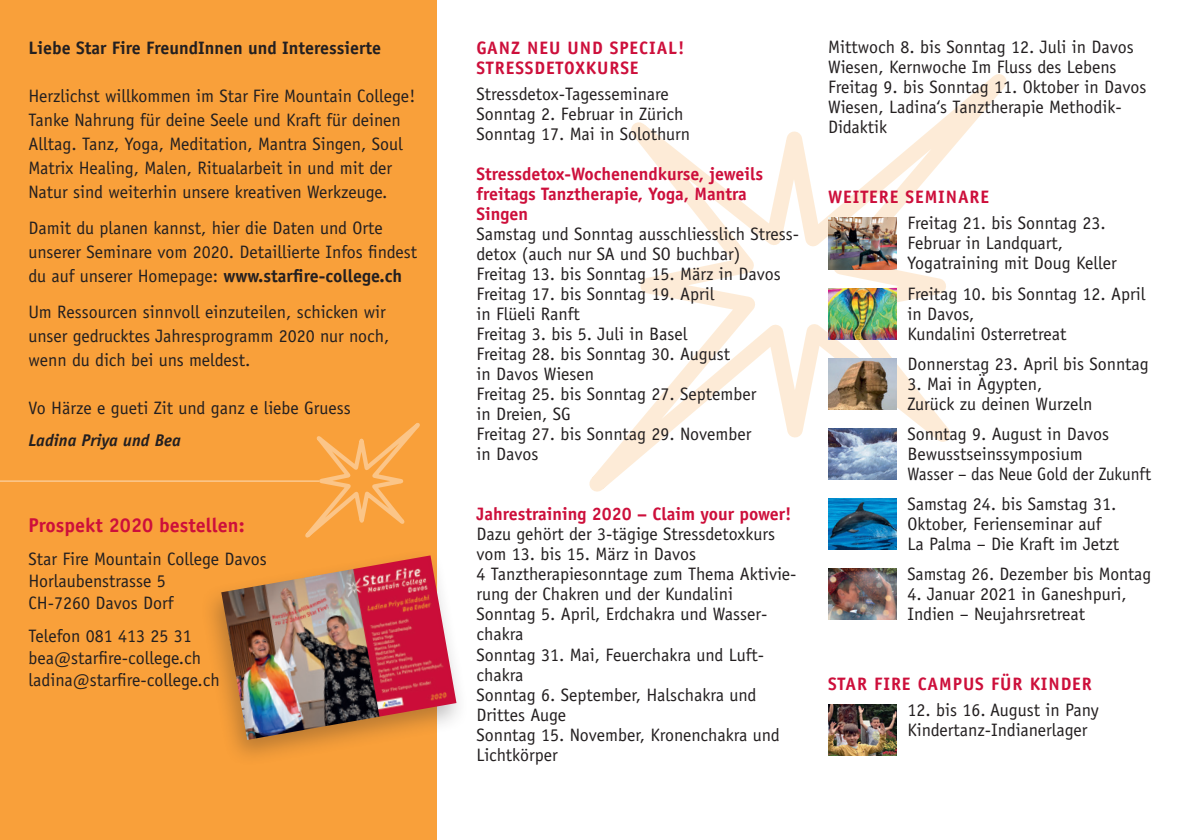
<style>
.page{position:relative;width:1191px;height:840px;background:#fff}
.page>*{position:absolute;margin:0;border:0;box-sizing:border-box;transform-origin:0 0}
.t1{font:700 20px "Officina Sans";color:#cd0f3b}
.t2{font:18px/20px "Officina Sans";color:#231f20}
.t3{font:700 18px/20px "Officina Sans";color:#cd0f3b}
.t4{font:700 18px/20px "Officina Sans";letter-spacing:.05em;color:#cd0f3b}
.t5{font:700 18px "Officina Sans";color:#231f20}
.t6{font:italic 700 17px "Officina Sans";color:#231f20}
.s1{font-weight:700}
</style>
<div class="page">
<div style="left:0;top:0;width:437px;height:839px;background:#f9a03a"></div>
<div style="left:199px;top:547px;width:270px;height:220px;background:#231f20;opacity:.3"></div>
<img style="left:221px;top:555px;width:235px;height:184px">
<hr style="left:0;top:480px;width:319px;height:1px;background:#fff">
<svg style="left:305px;top:423px;width:115px;height:114px"></svg>
<svg style="left:589px;top:74px;width:417px;height:417px"></svg>
<img style="left:828px;top:218px;width:68px;height:51px">
<img style="left:828px;top:288px;width:68px;height:51px">
<img style="left:828px;top:358px;width:68px;height:51px">
<img style="left:828px;top:428px;width:68px;height:51px">
<img style="left:828px;top:498px;width:68px;height:51px">
<img style="left:828px;top:568px;width:68px;height:51px">
<img style="left:828px;top:704px;width:68px;height:50px">
<p class="t5" style="left:28px;top:36px;width:354px">Liebe Star Fire FreundInnen und Interessierte</p>
<p class="t2" style="left:28px;top:84px;width:388px;line-height:24px">Herzlichst willkommen im Star Fire Mountain College!<br>Tanke Nahrung für deine Seele und Kraft für deinen Alltag. Tanz, Yoga, Meditation, Mantra Singen, Soul Matrix Healing, Malen, Ritualarbeit in und mit der Natur sind weiterhin unsere kreativen Werkzeuge.</p>
<p class="t2" style="left:28px;top:216px;width:390px;line-height:24px">Damit du planen kannst, hier die Daten und Orte unserer Seminare vom 2020. Detaillierte Infos findest du auf unserer Homepage: <span class="s1">www.starfire-college.ch</span></p>
<p class="t2" style="left:28px;top:300px;width:363px;line-height:24px">Um Ressourcen sinnvoll einzuteilen, schicken wir unser gedrucktes Jahresprogramm 2020 nur noch, wenn du dich bei uns meldest.</p>
<p class="t2" style="left:28px;top:398px;width:324px">Vo Härze e gueti Zit und ganz e liebe Gruess</p>
<p class="t6" style="left:28px;top:430px;width:154px">Ladina Priya und Bea</p>
<p class="t1" style="left:28px;top:512px;width:218px">Prospekt 2020 bestellen:</p>
<p class="t2" style="left:28px;top:547px;width:240px;line-height:22px">Star Fire Mountain College Davos<br>Horlaubenstrasse 5<br>CH-7260 Davos Dorf</p>
<p class="t2" style="left:28px;top:624px;width:193px;line-height:22px">Telefon 081 413 25 31 bea@starfire-college.ch ladina@starfire-college.ch</p>
<p class="t4" style="left:476px;top:38px;width:210px">GANZ NEU UND SPECIAL!<br>STRESSDETOXKURSE</p>
<p class="t2" style="left:476px;top:84px;width:215px">Stressdetox-Tagesseminare<br>Sonntag 2. Februar in Zürich<br>Sonntag 17. Mai in Solothurn</p>
<p class="t3" style="left:476px;top:163px;width:288px">Stressdetox-Wochenendkurse, jeweils freitags Tanztherapie, Yoga, Mantra<br>Singen</p>
<p class="t2" style="left:476px;top:224px;width:324px">Samstag und Sonntag ausschliesslich Stress&shy;detox (auch nur SA und SO buchbar)<br>Freitag 13. bis Sonntag 15. März in Davos<br>Freitag 17. bis Sonntag 19. April<br>in Flüeli Ranft<br>Freitag 3. bis 5. Juli in Basel<br>Freitag 28. bis Sonntag 30. August<br>in Davos Wiesen<br>Freitag 25. bis Sonntag 27. September<br>in Dreien, SG<br>Freitag 27. bis Sonntag 29. November<br>in Davos</p>
<p class="t3" style="left:476px;top:503px;width:317px">Jahrestraining 2020 – Claim your power!</p>
<p class="t2" style="left:476px;top:524px;width:322px">Dazu gehört der 3-tägige Stressdetoxkurs vom 13. bis 15. März in Davos<br>4 Tanztherapiesonntage zum Thema Aktivie&shy;rung der Chakren und der Kundalini<br>Sonntag 5. April, Erdchakra und Wasser&shy;chakra<br>Sonntag 31. Mai, Feuerchakra und Luft&shy;chakra<br>Sonntag 6. September, Halschakra und<br>Drittes Auge<br>Sonntag 15. November, Kronenchakra und<br>Lichtkörper</p>
<p class="t2" style="left:828px;top:37px;width:320px">Mittwoch 8. bis Sonntag 12. Juli in Davos Wiesen, Kernwoche Im Fluss des Lebens Freitag 9. bis Sonntag 11. Oktober in Davos Wiesen, Ladina‘s Tanztherapie Methodik-Didaktik</p>
<p class="t4" style="left:828px;top:187px;width:163px">WEITERE SEMINARE</p>
<p class="t2" style="left:907px;top:213px;width:211px">Freitag 21. bis Sonntag 23.<br>Februar in Landquart,<br>Yogatraining mit Doug Keller</p>
<p class="t2" style="left:907px;top:283px;width:240px">Freitag 10. bis Sonntag 12. April in Davos,<br>Kundalini Osterretreat</p>
<p class="t2" style="left:907px;top:353px;width:243px">Donnerstag 23. April bis Sonntag</p>
<p class="t2" style="left:907px;top:373px;width:187px">3. Mai in Ägypten,<br>Zurück zu deinen Wurzeln</p>
<p class="t2" style="left:907px;top:423px;width:245px">Sonntag 9. August in Davos<br>Bewusstseinssymposium<br>Wasser – das Neue Gold der Zukunft</p>
<p class="t2" style="left:907px;top:493px;width:213px">Samstag 24. bis Samstag 31.<br>Oktober, Ferienseminar auf<br>La Palma – Die Kraft im Jetzt</p>
<p class="t2" style="left:907px;top:563px;width:245px">Samstag 26. Dezember bis Montag</p>
<p class="t2" style="left:907px;top:583px;width:221px">4. Januar 2021 in Ganeshpuri,<br>Indien – Neujahrsretreat</p>
<p class="t4" style="left:828px;top:673px;width:265px">STAR FIRE CAMPUS FÜR KINDER</p>
<p class="t2" style="left:907px;top:699px;width:193px">12. bis 16. August in Pany<br>Kindertanz-Indianerlager</p>
</div>
